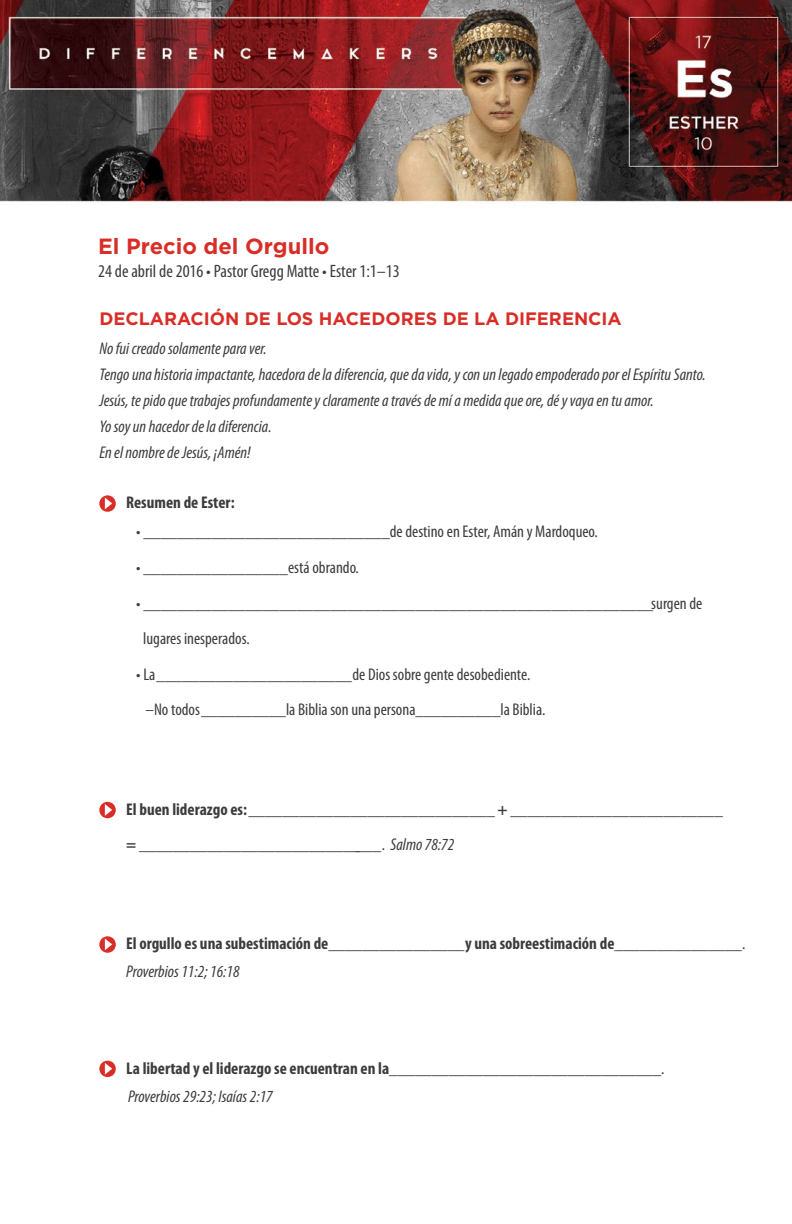
<style>
.page{position:relative;width:792px;height:1224px;background:#fff}
.page>*{position:absolute;margin:0;border:0;box-sizing:border-box;transform-origin:0 0}
.t1{font:700 22px "Gotham";color:#d92e27}
.t2{font:condensed 18px "Myriad Pro";color:#3d3b3b}
.t3{font:700 18px "Gotham";color:#d92e27}
.t4{font:700 condensed 17px/28px "Myriad Pro";color:#3d3b3b}
.t5{font:condensed 17px/35px "Myriad Pro";color:#3d3b3b}
.t6{font:italic condensed 17px/26px "Myriad Pro";color:#3d3b3b}
.s1{font-weight:400}
.s2{font-weight:400;font-style:italic}
</style>
<div class="page">
<img style="left:0;top:0;width:792px;height:203px">
<svg style="left:99px;top:495px;width:17px;height:17px"></svg>
<svg style="left:99px;top:802px;width:17px;height:16px"></svg>
<svg style="left:99px;top:936px;width:17px;height:17px"></svg>
<svg style="left:99px;top:1061px;width:17px;height:16px"></svg>
<p class="t1" style="left:98px;top:233px;width:233px">El Precio del Orgullo</p>
<p class="t2" style="left:98px;top:260px;width:303px">24 de abril de 2016 • Pastor Gregg Matte • Ester 1:1–13</p>
<p class="t3" style="left:99px;top:308px;width:524px">DECLARACIÓN DE LOS HACEDORES DE LA DIFERENCIA</p>
<p class="t6" style="left:99px;top:335px;width:608px">No fui creado solamente para ver.<br>Tengo una historia impactante, hacedora de la diferencia, que da vida, y con un legado empoderado por el Espíritu Santo.<br>Jesús, te pido que trabajes profundamente y claramente a través de mí a medida que ore, dé y vaya en tu amor.<br>Yo soy un hacedor de la diferencia.<br>En el nombre de Jesús, ¡Amén!</p>
<p class="t4" style="left:126px;top:488px;width:110px">Resumen de Ester:</p>
<p class="t5" style="left:136px;top:514px;width:463px">• _____________________________ de destino en Ester, Amán y Mardoqueo.</p>
<p class="t5" style="left:136px;top:550px;width:224px">• _________________ está obrando.</p>
<p class="t5" style="left:143px;top:586px;width:561px;text-indent:-7px">• ____________________________________________________________surgen de lugares inesperados.</p>
<p class="t5" style="left:146px;top:657px;width:401px;text-indent:-9px">• La _______________________ de Dios sobre gente desobediente. –No todos __________la Biblia son una persona__________ la Biblia.</p>
<p class="t4" style="left:126px;top:791px;width:598px;line-height:35px">El buen liderazgo es: _____________________________ + _________________________ = _____________________________<span class="s1">.</span> <span class="s2">Salmo 78:72</span></p>
<p class="t4" style="left:126px;top:929px;width:621px">El orgullo es una subestimación de________________ y una sobreestimación de_______________<span class="s1">.<br></span><span class="s2">Proverbios 11:2; 16:18</span></p>
<p class="t4" style="left:126px;top:1054px;width:540px">La libertad y el liderazgo se encuentran en la________________________________<span class="s1">.<br></span><span class="s2">Proverbios 29:23; Isaías 2:17</span></p>
</div>
